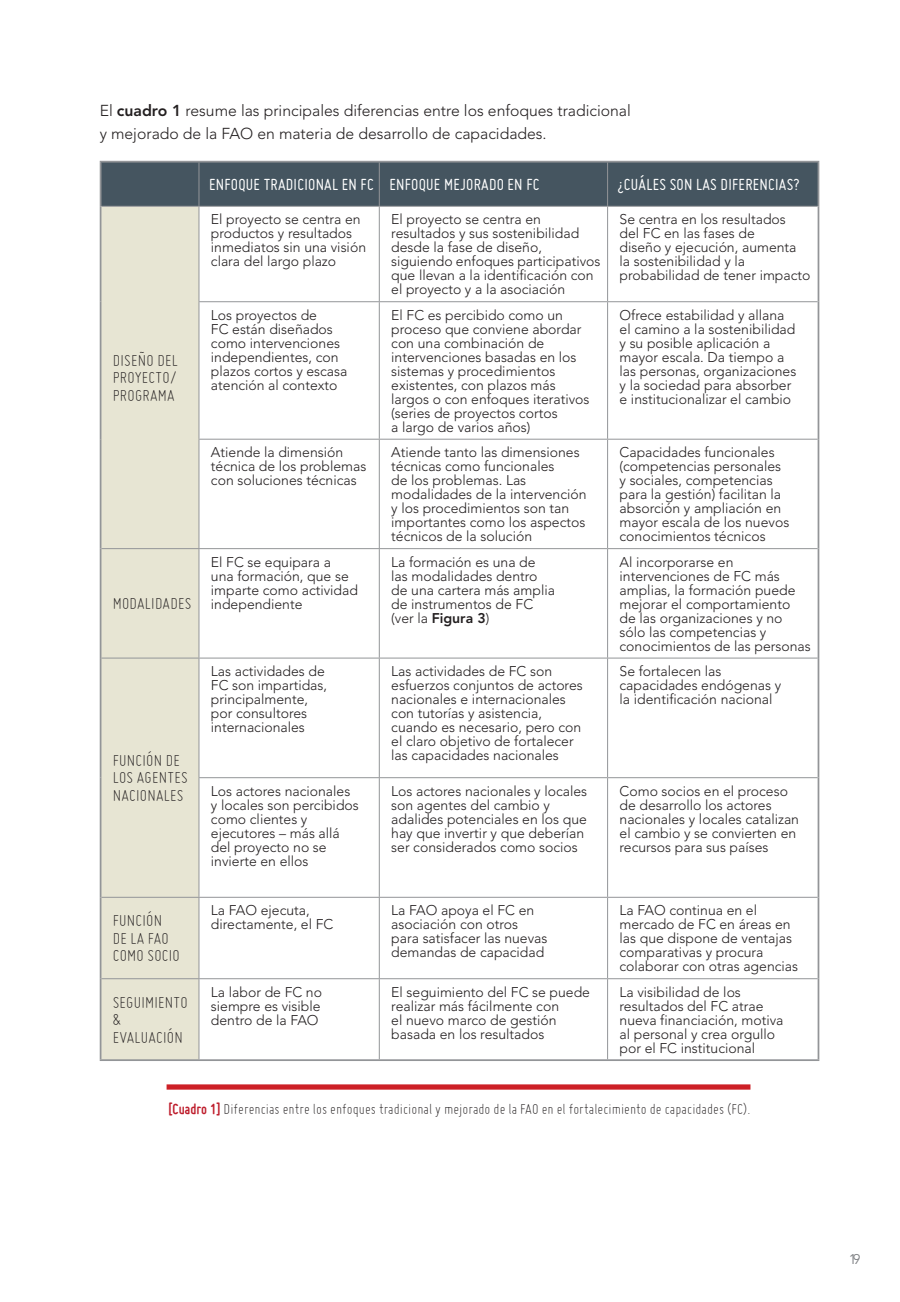
<style>
.page{position:relative;width:900px;height:1302px;background:#fff}
.page>*{position:absolute;margin:0;border:0;box-sizing:border-box;transform-origin:0 0}
.t1{font:300 17.5px/17.5px "Miso";letter-spacing:.015em;color:#231f20}
.t2{font:17.5px "Miso";letter-spacing:.015em;color:#fff}
.t3{font:300 15.75px/22.8px "Avenir";color:#231f20}
.t4{font:300 15.75px "Miso";color:#231f20}
.t5{font:300 14px/14px "Avenir";color:#231f20}
.t6{font:14px "Avenir";color:#808285}
.s1{font-weight:800}
.s2{font-weight:700;color:#be1e2d}
</style>
<div class="page">
<div style="left:167px;top:1084px;width:583px;height:5px;background:#cd2026"></div>
<div style="left:101px;top:162px;width:716px;height:44px;background:#455560"></div>
<div style="left:101px;top:207px;width:97px;height:852px;background:#e7e5d3"></div>
<svg style="left:199px;top:207px;width:618px;height:852px"></svg>
<hr style="left:101px;top:548px;width:506px;height:1px;background:#939598">
<hr style="left:379px;top:549px;width:1px;height:108px;background:#939598">
<hr style="left:607px;top:548px;width:210px;height:1px;background:#939598">
<hr style="left:607px;top:549px;width:1px;height:108px;background:#939598">
<hr style="left:607px;top:162px;width:1px;height:44px;background:#939598">
<hr style="left:379px;top:207px;width:1px;height:94px;background:#939598">
<hr style="left:607px;top:207px;width:1px;height:94px;background:#939598">
<hr style="left:198px;top:301px;width:409px;height:1px;background:#939598">
<hr style="left:379px;top:302px;width:1px;height:137px;background:#939598">
<hr style="left:607px;top:301px;width:210px;height:1px;background:#939598">
<hr style="left:607px;top:302px;width:1px;height:137px;background:#939598">
<hr style="left:198px;top:439px;width:409px;height:1px;background:#939598">
<hr style="left:379px;top:439px;width:1px;height:109px;background:#939598">
<hr style="left:607px;top:439px;width:210px;height:1px;background:#939598">
<hr style="left:607px;top:439px;width:1px;height:109px;background:#939598">
<hr style="left:379px;top:658px;width:1px;height:119px;background:#939598">
<hr style="left:607px;top:658px;width:1px;height:119px;background:#939598">
<hr style="left:198px;top:777px;width:409px;height:1px;background:#939598">
<hr style="left:379px;top:778px;width:1px;height:118px;background:#939598">
<hr style="left:607px;top:777px;width:210px;height:1px;background:#939598">
<hr style="left:607px;top:778px;width:1px;height:118px;background:#939598">
<hr style="left:101px;top:896px;width:506px;height:1px;background:#939598">
<hr style="left:379px;top:897px;width:1px;height:81px;background:#939598">
<hr style="left:607px;top:896px;width:210px;height:1px;background:#939598">
<hr style="left:607px;top:897px;width:1px;height:81px;background:#939598">
<hr style="left:101px;top:978px;width:506px;height:1px;background:#939598">
<hr style="left:379px;top:979px;width:1px;height:80px;background:#939598">
<hr style="left:607px;top:978px;width:210px;height:1px;background:#939598">
<hr style="left:607px;top:979px;width:1px;height:80px;background:#939598">
<hr style="left:198px;top:162px;width:1px;height:44px;background:#939598">
<hr style="left:379px;top:162px;width:1px;height:44px;background:#939598">
<hr style="left:101px;top:657px;width:716px;height:1px;background:#939598">
<hr style="left:100px;top:161px;width:99px;height:1px;background:#939598">
<hr style="left:100px;top:162px;width:1px;height:44px;background:#939598">
<hr style="left:199px;top:161px;width:620px;height:1px;background:#939598">
<hr style="left:101px;top:206px;width:716px;height:1px;background:#939598">
<hr style="left:100px;top:658px;width:1px;height:119px;background:#939598">
<hr style="left:100px;top:777px;width:1px;height:120px;background:#939598">
<hr style="left:100px;top:897px;width:1px;height:81px;background:#939598">
<hr style="left:100px;top:978px;width:1px;height:81px;background:#939598">
<hr style="left:100px;top:206px;width:1px;height:96px;background:#939598">
<hr style="left:100px;top:302px;width:1px;height:137px;background:#939598">
<hr style="left:100px;top:439px;width:1px;height:109px;background:#939598">
<hr style="left:100px;top:548px;width:1px;height:110px;background:#939598">
<hr style="left:198px;top:207px;width:1px;height:94px;background:#939598">
<hr style="left:198px;top:302px;width:1px;height:137px;background:#939598">
<hr style="left:198px;top:439px;width:1px;height:109px;background:#939598">
<hr style="left:198px;top:549px;width:1px;height:108px;background:#939598">
<hr style="left:198px;top:658px;width:1px;height:119px;background:#939598">
<hr style="left:198px;top:778px;width:1px;height:118px;background:#939598">
<hr style="left:198px;top:897px;width:1px;height:81px;background:#939598">
<hr style="left:198px;top:979px;width:1px;height:80px;background:#939598">
<hr style="left:817px;top:162px;width:2px;height:44px;background:#939598">
<hr style="left:817px;top:206px;width:2px;height:96px;background:#939598">
<hr style="left:817px;top:302px;width:2px;height:137px;background:#939598">
<hr style="left:817px;top:439px;width:2px;height:109px;background:#939598">
<hr style="left:817px;top:548px;width:2px;height:110px;background:#939598">
<hr style="left:817px;top:658px;width:2px;height:119px;background:#939598">
<hr style="left:817px;top:777px;width:2px;height:120px;background:#939598">
<hr style="left:817px;top:897px;width:2px;height:81px;background:#939598">
<hr style="left:817px;top:978px;width:2px;height:81px;background:#939598">
<hr style="left:100px;top:1059px;width:719px;height:1px;background:#939598">
<p class="t3" style="left:100px;top:101px;width:532px">El <span class="s1">cuadro 1</span> resume las principales diferencias entre los enfoques tradicional y mejorado de la FAO en materia de desarrollo de capacidades.</p>
<p class="t2" style="left:209px;top:178px;width:332px">ENFOQUE TRADICIONAL EN FC ENFOQUE MEJORADO EN FC</p>
<p class="t2" style="left:617px;top:178px;width:184px">¿CUÁLES SON LAS DIFERENCIAS?</p>
<p class="t1" style="left:113px;top:351px;width:67px;text-align:justify">DISEÑO DEL PROYECTO/ PROGRAMA</p>
<p class="t1" style="left:113px;top:594px;width:80px">MODALIDADES</p>
<p class="t1" style="left:113px;top:751px;width:77px">FUNCIÓN DE<br>LOS AGENTES<br>NACIONALES</p>
<p class="t5" style="left:211px;top:213px;width:157px">El proyecto se centra en productos y resultados inmediatos sin una visión clara del largo plazo</p>
<p class="t5" style="left:391px;top:213px;width:211px">El proyecto se centra en resultados y sus sostenibilidad desde la fase de diseño, siguiendo enfoques participativos que llevan a la identificación con el proyecto y a la asociación</p>
<p class="t5" style="left:619px;top:213px;width:192px">Se centra en los resultados<br>del FC en las fases de<br>diseño y ejecución, aumenta la sostenibilidad y la probabilidad de tener impacto</p>
<p class="t5" style="left:211px;top:309px;width:138px">Los proyectos de<br>FC están diseñados como intervenciones independientes, con plazos cortos y escasa atención al contexto</p>
<p class="t5" style="left:391px;top:309px;width:200px">El FC es percibido como un proceso que conviene abordar con una combinación de intervenciones basadas en los sistemas y procedimientos existentes, con plazos más largos o con enfoques iterativos (series de proyectos cortos<br>a largo de varios años)</p>
<p class="t5" style="left:619px;top:309px;width:178px">Ofrece estabilidad y allana el camino a la sostenibilidad y su posible aplicación a mayor escala. Da tiempo a las personas, organizaciones y la sociedad para absorber e institucionalizar el cambio</p>
<p class="t5" style="left:211px;top:446px;width:157px">Atiende la dimensión técnica de los problemas con soluciones técnicas</p>
<p class="t5" style="left:391px;top:446px;width:197px">Atiende tanto las dimensiones técnicas como funcionales<br>de los problemas. Las modalidades de la intervención y los procedimientos son tan importantes como los aspectos técnicos de la solución</p>
<p class="t5" style="left:619px;top:446px;width:171px">Capacidades funcionales (competencias personales y sociales, competencias para la gestión) facilitan la absorción y ampliación en mayor escala de los nuevos conocimientos técnicos</p>
<p class="t5" style="left:211px;top:556px;width:149px">El FC se equipara a<br>una formación, que se imparte como actividad independiente</p>
<p class="t5" style="left:391px;top:556px;width:165px">La formación es una de las modalidades dentro de una cartera más amplia de instrumentos de FC (ver la <span class="s1">Figura 3</span>)</p>
<p class="t5" style="left:619px;top:556px;width:193px">Al incorporarse en intervenciones de FC más amplias, la formación puede mejorar el comportamiento<br>de las organizaciones y no sólo las competencias y conocimientos de las personas</p>
<p class="t5" style="left:211px;top:665px;width:118px">Las actividades de<br>FC son impartidas, principalmente, por consultores internacionales</p>
<p class="t5" style="left:391px;top:665px;width:193px">Las actividades de FC son esfuerzos conjuntos de actores nacionales e internacionales con tutorías y asistencia, cuando es necesario, pero con el claro objetivo de fortalecer las capacidades nacionales</p>
<p class="t5" style="left:619px;top:665px;width:163px">Se fortalecen las capacidades endógenas y la identificación nacional</p>
<p class="t5" style="left:211px;top:784px;width:149px">Los actores nacionales y locales son percibidos como clientes y ejecutores – más allá del proyecto no se invierte en ellos</p>
<p class="t5" style="left:391px;top:784px;width:197px">Los actores nacionales y locales son agentes del cambio y adalides potenciales en los que hay que invertir y que deberían ser considerados como socios</p>
<p class="t5" style="left:619px;top:784px;width:181px">Como socios en el proceso de desarrollo los actores nacionales y locales catalizan el cambio y se convierten en recursos para sus países</p>
<p class="t1" style="left:113px;top:911px;width:69px">FUNCIÓN<br>DE LA FAO<br>COMO SOCIO</p>
<p class="t5" style="left:211px;top:904px;width:124px">La FAO ejecuta, directamente, el FC</p>
<p class="t5" style="left:391px;top:904px;width:158px">La FAO apoya el FC en asociación con otros para satisfacer las nuevas demandas de capacidad</p>
<p class="t5" style="left:619px;top:904px;width:180px">La FAO continua en el mercado de FC en áreas en las que dispone de ventajas comparativas y procura colaborar con otras agencias</p>
<p class="t1" style="left:113px;top:992px;width:77px">SEGUIMIENTO &amp;<br>EVALUACIÓN</p>
<p class="t5" style="left:211px;top:985px;width:113px;text-align:justify">La labor de FC no siempre es visible dentro de la FAO</p>
<p class="t5" style="left:391px;top:985px;width:200px">El seguimiento del FC se puede realizar más fácilmente con<br>el nuevo marco de gestión basada en los resultados</p>
<p class="t5" style="left:619px;top:985px;width:165px">La visibilidad de los resultados del FC atrae nueva financiación, motiva al personal y crea orgullo por el FC institucional</p>
<p class="t4" style="left:169px;top:1099px;width:583px"><span class="s2">[Cuadro 1]</span> Diferencias entre los enfoques tradicional y mejorado de la FAO en el fortalecimiento de capacidades (FC).</p>
<p class="t6" style="left:848px;top:1252px;width:13px">19</p>
</div>
